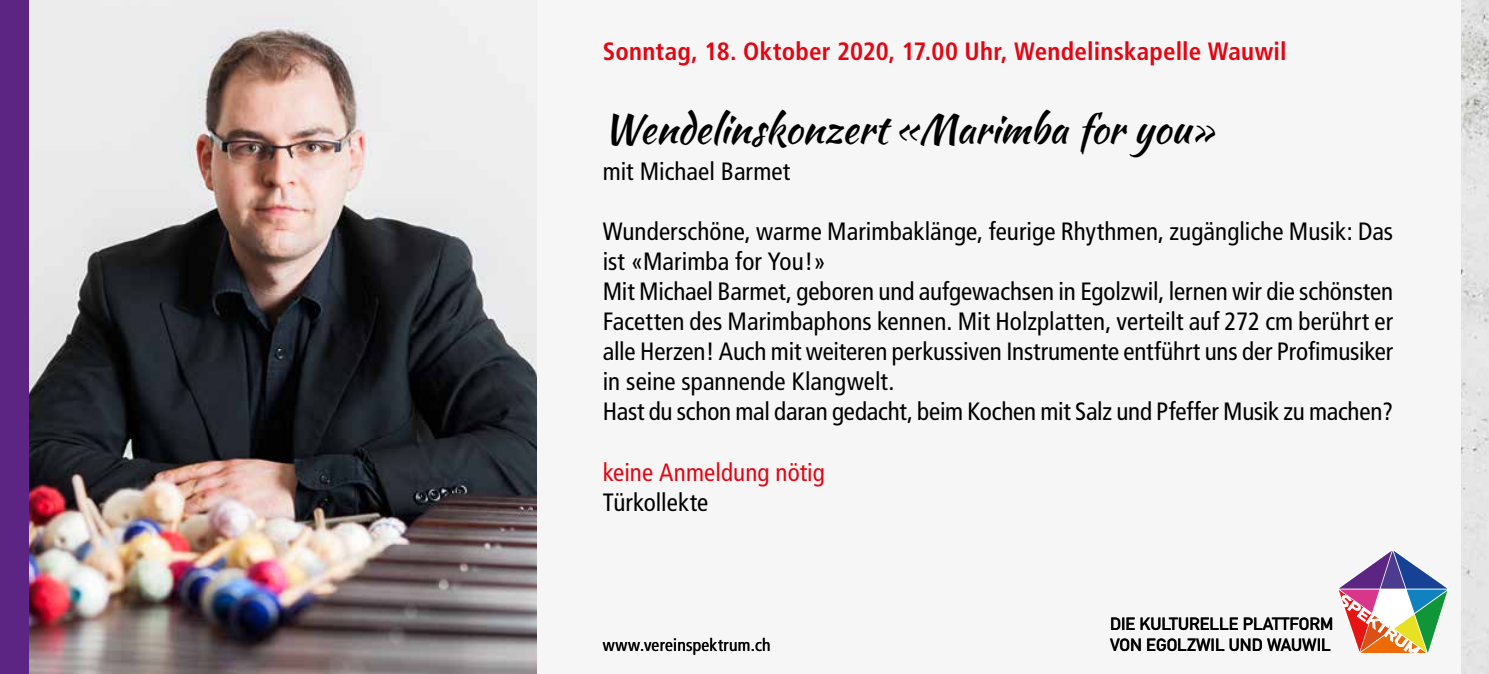
<style>
.page{position:relative;width:1489px;height:674px;background:#fff}
.page>*{position:absolute;margin:0;border:0;box-sizing:border-box;transform-origin:0 0}
.Untertitel{font:40px "Kaushan Script";letter-spacing:-.005em;color:#000}
.lauftext_einzug_link{font:condensed 25px/30px "Frutiger";color:#000}
.Datum{font:700 condensed 25px "Frutiger";letter-spacing:.01em;color:#e30613}
.lauftext_einzug_link-2{font:condensed 25px "Frutiger";letter-spacing:.005em;color:#e30613}
.Bezeichnung_unter_Un{font:condensed 25px "Frutiger";letter-spacing:.005em;color:#000}
.t1{font:17.5px "DIN Mittelschrift";color:#000}
.lauftext_einzug_link-3{font:condensed 17.5px "Frutiger";letter-spacing:.02em;color:#000}
</style>
<div class="page">
<img style="left:1461px;top:0;width:27px;height:673px">
<div style="left:536px;top:0;width:924px;height:673px;background:#f6f6f6"></div>
<img style="left:28px;top:0;width:508px;height:673px">
<svg style="left:1338px;top:551px;width:110px;height:102px"></svg>
<div style="left:0;top:0;width:28px;height:673px;background:#5c2483"></div>
<p class="Datum" style="left:602px;top:36px;width:685px">Sonntag, 18. Oktober 2020, 17.00 Uhr, Wendelinskapelle Wauwil</p>
<p class="Untertitel" style="left:602px;top:99px;width:613px">Wendelinskonzert «Marimba for you»</p>
<p class="Bezeichnung_unter_Un" style="left:602px;top:157px;width:189px">mit Michael Barmet</p>
<p class="lauftext_einzug_link" style="left:602px;top:217px;width:792px">Wunderschöne, warme Marimbaklänge, feurige Rhythmen, zugängliche Musik: Das ist «Marimba for You!»</p>
<p class="lauftext_einzug_link" style="left:602px;top:277px;width:792px;text-align:justify">Mit Michael Barmet, geboren und aufgewachsen in Egolzwil, lernen wir die schönsten Facetten des Marimbaphons kennen. Mit Holzplatten, verteilt auf 272 cm berührt er alle Herzen! Auch mit weiteren perkussiven Instrumente entführt uns der Profimusiker in seine spannende Klangwelt.</p>
<p class="lauftext_einzug_link" style="left:602px;top:397px;width:792px">Hast du schon mal daran gedacht, beim Kochen mit Salz und Pfeffer Musik zu machen?</p>
<p class="lauftext_einzug_link-2" style="left:602px;top:457px;width:224px">keine Anmeldung nötig</p>
<p class="lauftext_einzug_link" style="left:602px;top:487px;width:107px">Türkollekte</p>
<p class="t1" style="left:1110px;top:613px;width:225px">DIE KULTURELLE PLATTFORM</p>
<p class="lauftext_einzug_link-3" style="left:602px;top:634px;width:169px">www.vereinspektrum.ch</p>
<p class="t1" style="left:1110px;top:634px;width:222px">VON EGOLZWIL UND WAUWIL</p>
</div>
